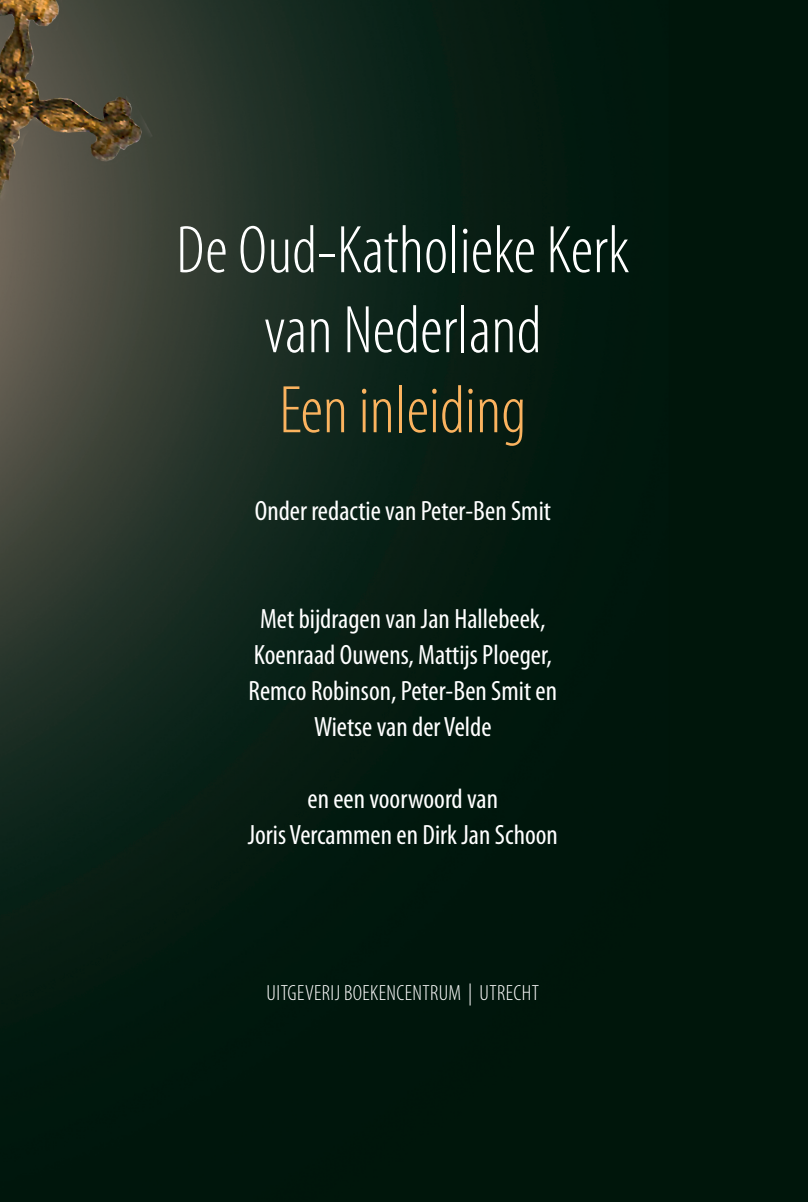
<style>
.page{position:relative;width:808px;height:1202px;background:#fff}
.page>*{position:absolute;margin:0;border:0;box-sizing:border-box;transform-origin:0 0}
.t1{font:300 condensed 68px/80px "Myriad Pro";color:#fff;text-align:center}
.t2{font:300 condensed 68px "Myriad Pro";color:#fbb35f}
.t3{font:condensed 28px/36px "Myriad Pro";color:#fff;text-align:center}
.t4{font:300 condensed 22px "Myriad Pro";letter-spacing:.02em;color:#fff}
</style>
<div class="page">
<img style="left:0;top:0;width:807px;height:1202px">
<h1 class="t1" style="left:176px;top:215px;width:454px">De Oud-Katholieke Kerk van Nederland</h1>
<h1 class="t2" style="left:279px;top:386px;width:248px">Een inleiding</h1>
<p class="t3" style="left:254px;top:495px;width:297px">Onder redactie van Peter-Ben Smit</p>
<p class="t3" style="left:248px;top:603px;width:310px">Met bijdragen van Jan Hallebeek,<br>Koenraad Ouwens, Mattijs Ploeger,<br>Remco Robinson, Peter-Ben Smit en<br>Wietse van der Velde</p>
<p class="t3" style="left:248px;top:783px;width:311px">en een voorwoord van<br>Joris Vercammen en Dirk Jan Schoon</p>
<p class="t4" style="left:266px;top:985px;width:274px">UITGEVERIJ BOEKENCENTRUM | UTRECHT</p>
</div>
